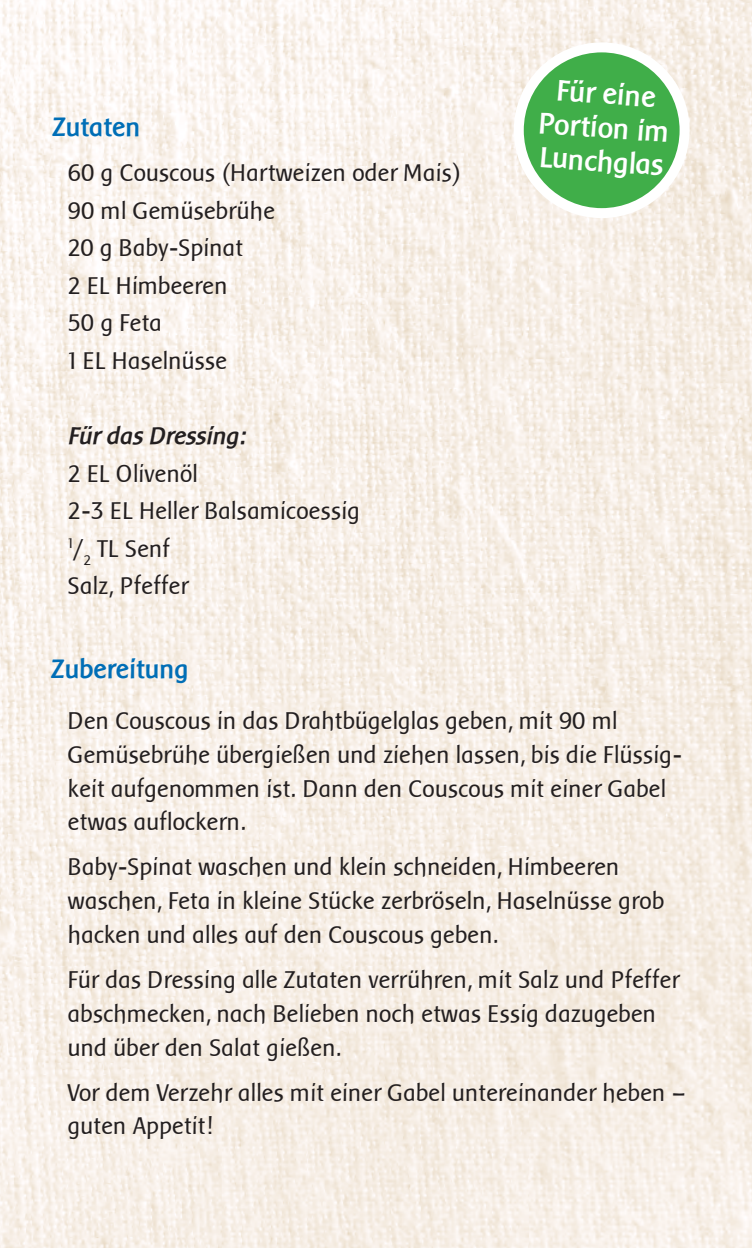
<style>
.page{position:relative;width:752px;height:1248px;background:#fff}
.page>*{position:absolute;margin:0;border:0;box-sizing:border-box;transform-origin:0 0}
.t1{font:700 30px/33.8px "Baar Sophia";color:#fff;text-align:center}
.t2{font:700 27.5px "Baar Sophia";color:#006eb6}
.t3{font:25px/33.8px "Baar Sophia";color:#231f20}
.t4{font:italic 700 25px "Baar Sophia";color:#231f20}
</style>
<div class="page">
<img style="left:0;top:0;width:751px;height:1247px">
<div style="left:518px;top:47px;width:166px;height:166px;background:#40ae49;border-radius:50%"></div>
<div style="left:513px;top:42px;width:176px;height:176px;border:10px solid #fff;border-radius:50%"></div>
<p class="t2" style="left:53px;top:111px;width:89px">Zutaten</p>
<p class="t3" style="left:68px;top:156px;width:394px">60 g Couscous (Hartweizen oder Mais)</p>
<p class="t3" style="left:68px;top:194px;width:209px">90 ml Gemüsebrühe</p>
<p class="t3" style="left:68px;top:231px;width:177px">20 g Baby-Spinat</p>
<p class="t3" style="left:68px;top:269px;width:161px">2 EL Himbeeren</p>
<p class="t3" style="left:68px;top:306px;width:96px">50 g Feta</p>
<p class="t3" style="left:68px;top:344px;width:161px">1 EL Haselnüsse</p>
<p class="t4" style="left:68px;top:422px;width:178px">Für das Dressing:</p>
<p class="t3" style="left:68px;top:456px;width:131px">2 EL Olivenöl</p>
<p class="t3" style="left:68px;top:494px;width:293px">2-3 EL Heller Balsamicoessig</p>
<p class="t3" style="left:68px;top:531px;width:104px"><sup>1</sup>/<sub>2</sub> TL Senf</p>
<p class="t3" style="left:68px;top:569px;width:122px">Salz, Pfeffer</p>
<p class="t1" style="left:542px;top:72px;width:132px;rotate:4deg">Für eine<br>Portion im<br>Lunchglas</p>
<p class="t2" style="left:52px;top:654px;width:139px">Zubereitung</p>
<p class="t3" style="left:68px;top:704px;width:551px">Den Couscous in das Drahtbügelglas geben, mit 90 ml</p>
<p class="t3" style="left:68px;top:737px;width:615px">Gemüsebrühe übergießen und ziehen lassen, bis die Flüssig&shy;keit aufgenommen ist. Dann den Couscous mit einer Gabel etwas auflockern.</p>
<p class="t3" style="left:68px;top:850px;width:597px">Baby-Spinat waschen und klein schneiden, Himbeeren waschen, Feta in kleine Stücke zerbröseln, Haselnüsse grob hacken und alles auf den Couscous geben.</p>
<p class="t3" style="left:68px;top:962px;width:613px">Für das Dressing alle Zutaten verrühren, mit Salz und Pfeffer abschmecken, nach Belieben noch etwas Essig dazugeben und über den Salat gießen.</p>
<p class="t3" style="left:68px;top:1075px;width:619px">Vor dem Verzehr alles mit einer Gabel untereinander heben – guten Appetit!</p>
</div>
